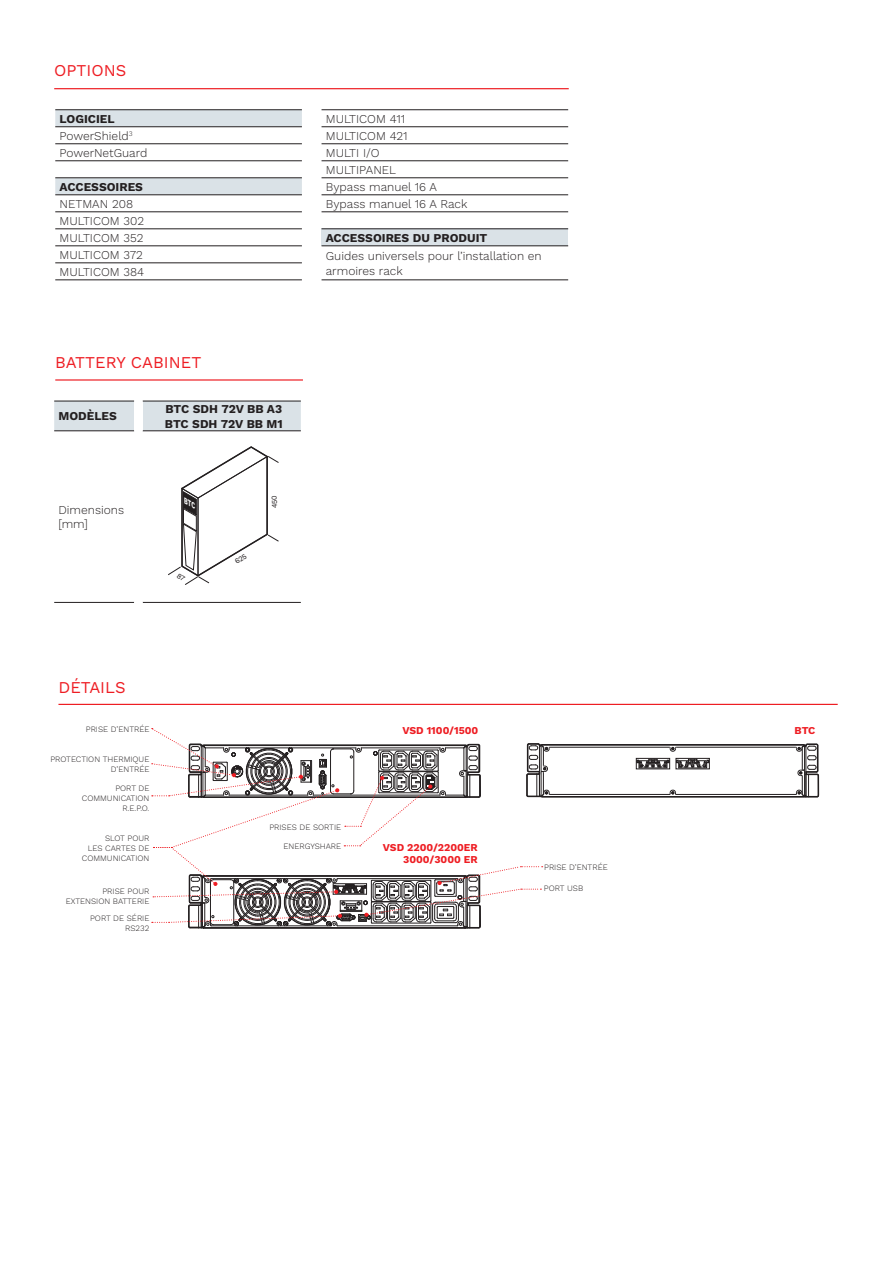
<style>
.page{position:relative;width:893px;height:1263px;background:#fff}
.page>*{position:absolute;margin:0;border:0;box-sizing:border-box;transform-origin:0 0}
.t1{font:16.5px "Work Sans";color:#ee1d23}
.t2{font:300 12px/14.4px "Work Sans";color:#231f20}
.Titoletti_disegni_te{font:700 12px "Work Sans";color:#231f20}
.t3{font:700 10.5px "Work Sans";color:#ee1d23}
.dida_disegni{font:300 8.25px/9.9px "Work Sans";color:#231f20;text-align:right}
</style>
<div class="page">
<hr style="left:58px;top:704px;width:780px;height:1px;background:#ee1d23">
<svg style="left:151px;top:728px;width:668px;height:201px"></svg>
<hr style="left:54px;top:88px;width:515px;height:1px;background:#ee1d23">
<svg style="left:55px;top:110px;width:247px;height:154px"></svg>
<hr style="left:55px;top:109px;width:247px;height:1px;background:#231f20">
<hr style="left:55px;top:126px;width:247px;height:1px;background:#231f20">
<hr style="left:55px;top:143px;width:247px;height:1px;background:#231f20">
<hr style="left:55px;top:160px;width:247px;height:1px;background:#231f20">
<hr style="left:55px;top:177px;width:247px;height:1px;background:#231f20">
<hr style="left:55px;top:194px;width:247px;height:1px;background:#231f20">
<hr style="left:55px;top:211px;width:247px;height:1px;background:#231f20">
<hr style="left:55px;top:228px;width:247px;height:1px;background:#231f20">
<hr style="left:55px;top:245px;width:247px;height:1px;background:#231f20">
<hr style="left:55px;top:262px;width:247px;height:1px;background:#231f20">
<hr style="left:55px;top:279px;width:247px;height:1px;background:#231f20">
<svg style="left:322px;top:110px;width:246px;height:137px"></svg>
<div style="left:322px;top:229px;width:246px;height:17px;background:#dae2e7"></div>
<hr style="left:322px;top:109px;width:246px;height:1px;background:#231f20">
<hr style="left:322px;top:126px;width:246px;height:1px;background:#231f20">
<hr style="left:322px;top:143px;width:246px;height:1px;background:#231f20">
<hr style="left:322px;top:160px;width:246px;height:1px;background:#231f20">
<hr style="left:322px;top:177px;width:246px;height:1px;background:#231f20">
<hr style="left:322px;top:194px;width:246px;height:1px;background:#231f20">
<hr style="left:322px;top:211px;width:246px;height:1px;background:#231f20">
<hr style="left:322px;top:228px;width:246px;height:1px;background:#231f20">
<hr style="left:322px;top:245px;width:246px;height:1px;background:#231f20">
<hr style="left:322px;top:279px;width:246px;height:1px;background:#231f20">
<hr style="left:55px;top:379px;width:248px;height:2px;background:#ee1d23">
<hr style="left:54px;top:602px;width:80px;height:1px;background:#231f20">
<hr style="left:143px;top:602px;width:158px;height:1px;background:#231f20">
<svg style="left:54px;top:401px;width:247px;height:30px;background:#d4dbe0"></svg>
<svg style="left:168px;top:446px;width:111px;height:139px"></svg>
<p class="t1" style="left:54px;top:61px;width:74px">OPTIONS</p>
<p class="Titoletti_disegni_te" style="left:60px;top:112px;width:57px">LOGICIEL</p>
<p class="t2" style="left:60px;top:129px;width:75px">PowerShield<sup>3</sup></p>
<p class="t2" style="left:60px;top:146px;width:89px">PowerNetGuard</p>
<p class="Titoletti_disegni_te" style="left:60px;top:180px;width:85px">ACCESSOIRES</p>
<p class="t2" style="left:60px;top:197px;width:75px">NETMAN 208</p>
<p class="t2" style="left:60px;top:214px;width:86px">MULTICOM 302</p>
<p class="t2" style="left:60px;top:231px;width:86px">MULTICOM 352</p>
<p class="t2" style="left:60px;top:248px;width:85px">MULTICOM 372</p>
<p class="t2" style="left:60px;top:265px;width:86px">MULTICOM 384</p>
<p class="t1" style="left:55px;top:352px;width:148px">BATTERY CABINET</p>
<p class="Titoletti_disegni_te" style="left:58px;top:409px;width:60px">MODÈLES</p>
<p class="t2" style="left:58px;top:503px;width:67px">Dimensions</p>
<p class="t2" style="left:58px;top:518px;width:31px">[mm]</p>
<p class="Titoletti_disegni_te" style="left:165px;top:402px;width:118px">BTC SDH 72V BB A3</p>
<p class="Titoletti_disegni_te" style="left:165px;top:417px;width:119px">BTC SDH 72V BB M1</p>
<p class="t2" style="left:326px;top:112px;width:81px">MULTICOM 411</p>
<p class="t2" style="left:326px;top:129px;width:83px">MULTICOM 421</p>
<p class="t2" style="left:326px;top:146px;width:55px">MULTI I/O</p>
<p class="t2" style="left:326px;top:163px;width:72px">MULTIPANEL</p>
<p class="t2" style="left:326px;top:180px;width:113px">Bypass manuel 16 A</p>
<p class="t2" style="left:326px;top:197px;width:143px">Bypass manuel 16 A Rack</p>
<p class="Titoletti_disegni_te" style="left:326px;top:231px;width:163px">ACCESSOIRES DU PRODUIT</p>
<p class="t2" style="left:326px;top:249px;width:218px">Guides universels pour l’installation en armoires rack</p>
<p class="t1" style="left:58px;top:678px;width:69px">DÉTAILS</p>
<p class="dida_disegni" style="left:86px;top:724px;width:65px">PRISE D’ENTRÉE</p>
<p class="dida_disegni" style="left:50px;top:754px;width:101px">PROTECTION THERMIQUE<br>D’ENTRÉE</p>
<p class="dida_disegni" style="left:82px;top:783px;width:69px">PORT DE<br>COMMUNICATION<br>R.E.P.O.</p>
<p class="t3" style="left:402px;top:724px;width:78px">VSD 1100/1500</p>
<p class="t3" style="left:794px;top:724px;width:22px">BTC</p>
<p class="dida_disegni" style="left:82px;top:834px;width:69px">SLOT POUR<br>LES CARTES DE<br>COMMUNICATION</p>
<p class="dida_disegni" style="left:66px;top:886px;width:85px">PRISE POUR<br>EXTENSION BATTERIE</p>
<p class="dida_disegni" style="left:90px;top:914px;width:61px">PORT DE SÉRIE<br>RS232</p>
<p class="dida_disegni" style="left:269px;top:822px;width:73px">PRISES DE SORTIE</p>
<p class="dida_disegni" style="left:283px;top:841px;width:59px">ENERGYSHARE</p>
<p class="t3" style="left:383px;top:841px;width:96px">VSD 2200/2200ER</p>
<p class="t3" style="left:403px;top:853px;width:76px">3000/3000 ER</p>
<p class="dida_disegni" style="left:544px;top:863px;width:65px">PRISE D’ENTRÉE</p>
<p class="dida_disegni" style="left:544px;top:884px;width:41px">PORT USB</p>
</div>
